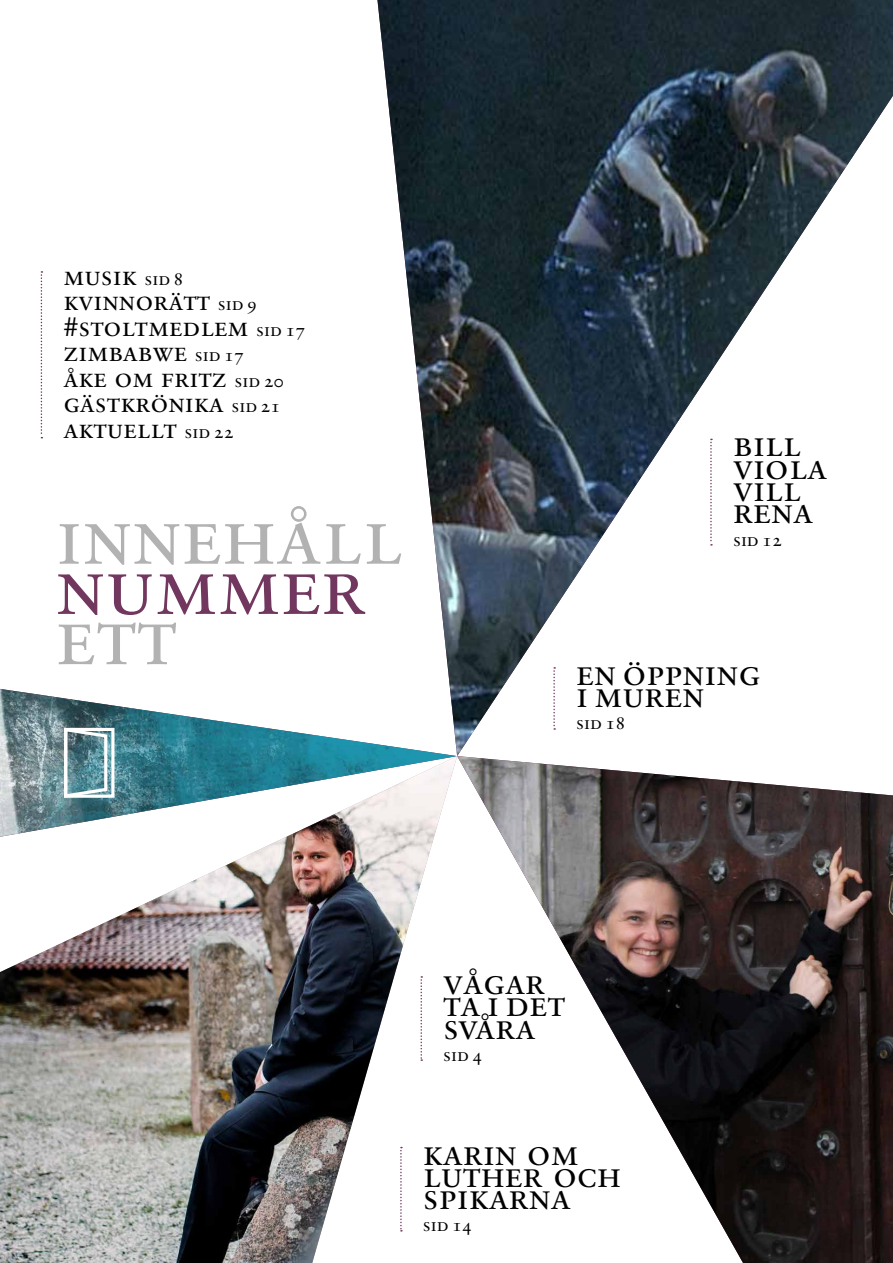
<style>
.page{position:relative;width:893px;height:1263px;background:#fff}
.page>*{position:absolute;margin:0;border:0;box-sizing:border-box;transform-origin:0 0}
.t1{font:81px "Sabon Roman SC";color:#b3b2b2}
.t2{font:81px "Sabon Roman SC";color:#72375f}
.t3{font:36px "Sabon Roman SC";color:#000}
.t4{font:27px/25.5px "Sabon Roman SC";color:#000}
.t5{font:18px "Sabon Roman SC";color:#000}
.s1{font-size:18px}
</style>
<div class="page">
<img style="left:0;top:689px;width:377px;height:67px">
<div style="left:64px;top:728px;width:51px;height:70px;border:3px solid #fff"></div>
<svg style="left:62px;top:726px;width:47px;height:30px"></svg>
<img style="left:377px;top:0;width:516px;height:756px">
<img style="left:0;top:756px;width:457px;height:507px">
<svg style="left:457px;top:756px;width:436px;height:507px"></svg>
<svg style="left:710px;top:439px;width:2px;height:107px"></svg>
<svg style="left:41px;top:271px;width:1px;height:167px"></svg>
<svg style="left:420px;top:976px;width:2px;height:85px"></svg>
<svg style="left:400px;top:1147px;width:2px;height:84px"></svg>
<svg style="left:553px;top:667px;width:2px;height:63px"></svg>
<p class="t4" style="left:63px;top:262px;width:243px">musik <span class="s1">sid 8 </span>kvinnorätt <span class="s1">sid 9 </span>#stoltmedlem <span class="s1">sid 17 </span>zimbabwe <span class="s1">sid 17<br></span>åke om fritz <span class="s1">sid 20 </span>gästkrönika <span class="s1">sid 21 </span>aktuellt <span class="s1">sid 22</span></p>
<h1 class="t1" style="left:56px;top:488px;width:348px">innehåll</h1>
<h1 class="t2" style="left:56px;top:538px;width:312px">nummer</h1>
<h1 class="t1" style="left:56px;top:588px;width:123px">ett</h1>
<h2 class="t3" style="left:733px;top:422px;width:69px">bill</h2>
<h2 class="t3" style="left:733px;top:445px;width:95px">viola</h2>
<h2 class="t3" style="left:733px;top:467px;width:69px">vill</h2>
<h2 class="t3" style="left:733px;top:489px;width:82px">rena</h2>
<p class="t5" style="left:733px;top:529px;width:51px">sid 12</p>
<h2 class="t3" style="left:576px;top:651px;width:186px">en öppning</h2>
<h2 class="t3" style="left:576px;top:673px;width:130px">i muren</h2>
<p class="t5" style="left:576px;top:712px;width:51px">sid 18</p>
<h2 class="t3" style="left:443px;top:960px;width:104px">vågar</h2>
<h2 class="t3" style="left:443px;top:982px;width:124px">ta i det</h2>
<h2 class="t3" style="left:443px;top:1004px;width:94px">svåra</h2>
<p class="t5" style="left:443px;top:1044px;width:41px">sid 4</p>
<h2 class="t3" style="left:423px;top:1130px;width:158px">karin om</h2>
<h2 class="t3" style="left:423px;top:1153px;width:200px">luther och</h2>
<h2 class="t3" style="left:423px;top:1175px;width:149px">spikarna</h2>
<p class="t5" style="left:423px;top:1214px;width:51px">sid 14</p>
</div>
